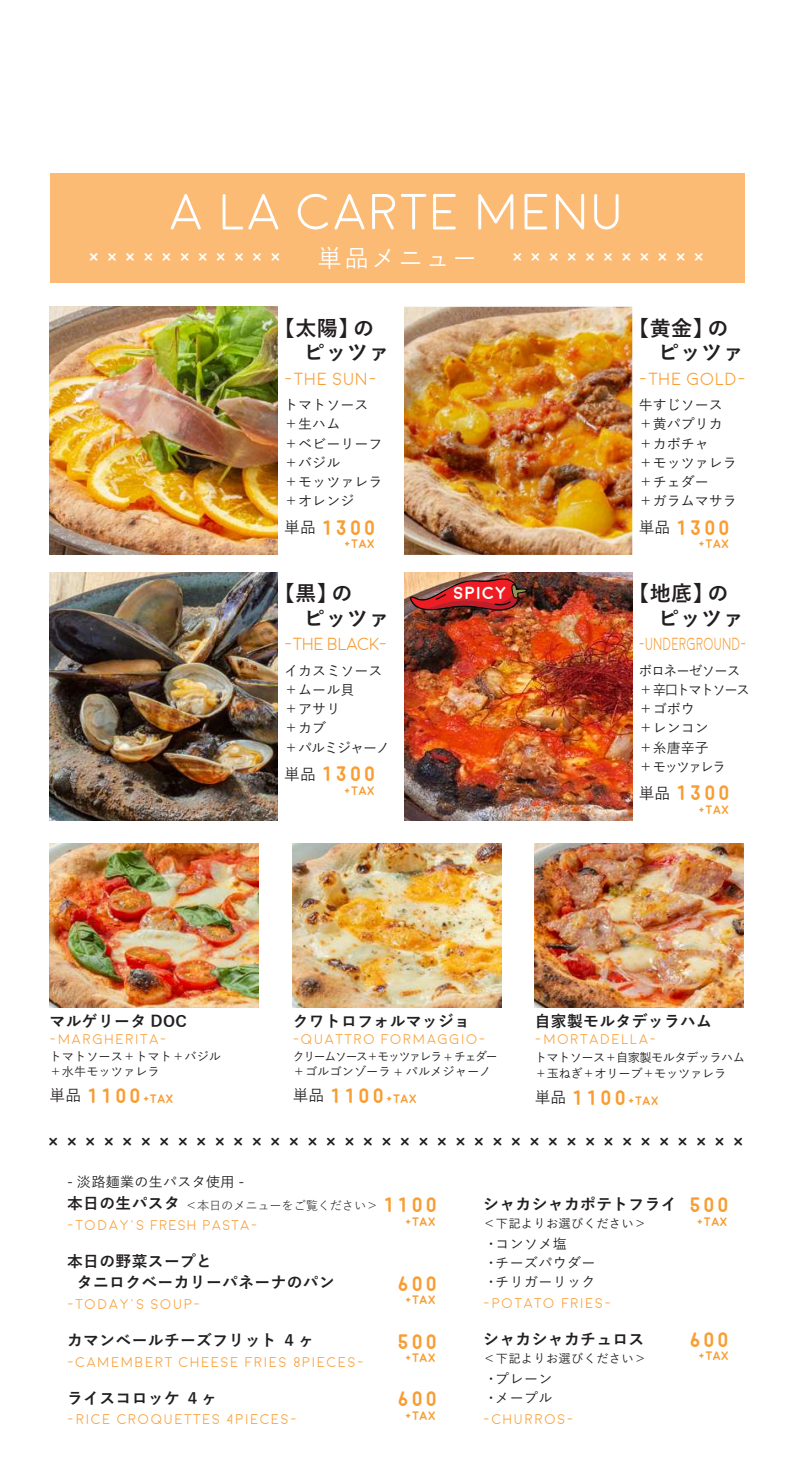
<style>
.page{position:relative;width:794px;height:1474px;background:#fff}
.page>*{position:absolute;margin:0;border:0;box-sizing:border-box;transform-origin:0 0}
.t1{font:300 50.75px "Moon";letter-spacing:.025em;color:#fff}
.t2{font:300 30.28px "Moon";color:#231f20}
.t3{font:300 29.75px "Moon";color:#fff}
.t4{font:700 21px "Moon";letter-spacing:.1em;color:#f89d33}
.t5{font:700 21px/24.5px "Yu Gothic";letter-spacing:.025em;color:#231f20}
.t6{font:300 17.5px "Moon";color:#f89d33}
.t7{font:300 17.5px "Moon";color:#f89d33;scale:.72 1}
.t8{font:300 17.5px "Moon";letter-spacing:-.04em;color:#f89d33}
.t9{font:700 17.5px "Moon";letter-spacing:.025em;color:#fff}
.t10{font:700 15.75px/21px "Yu Gothic";letter-spacing:.025em;color:#231f20}
.t11{font:300 14px "Moon";letter-spacing:.1em;color:#f89d33}
.t12{font:500 14px/19.2px "Yu Gothic";color:#231f20}
.t13{font:500 14px/19.2px "Yu Gothic";letter-spacing:.025em;color:#231f20}
.t14{font:500 14px/19.2px "Yu Gothic";letter-spacing:-.05em;color:#231f20;scale:.95 1}
.t15{font:700 12.25px "Moon";color:#f89d33}
.t16{font:500 12.25px/15.8px "Yu Gothic";letter-spacing:-.1em;color:#231f20;scale:.96 1}
.t17{font:500 12.25px/15.8px "Yu Gothic";letter-spacing:-.05em;color:#231f20}
.t18{font:500 12.25px "Yu Gothic";letter-spacing:.025em;color:#231f20}
.t19{font:500 12.25px/15.8px "Yu Gothic";color:#231f20}
.t20{font:12.25px "Yu Gothic";letter-spacing:-.015em;color:#231f20}
.s1{font-family:"Yu Gothic";font-weight:500;font-size:15.75px;color:#231f20}
.s2{font-size:12.25px}
.s3{font-weight:700;font-size:15.75px}
</style>
<div class="page">
<div style="left:50px;top:174px;width:694px;height:109px;background:#fcbb74"></div>
<img style="left:50px;top:307px;width:228px;height:248px">
<img style="left:404px;top:307px;width:228px;height:248px">
<img style="left:50px;top:572px;width:228px;height:248px">
<img style="left:404px;top:572px;width:228px;height:248px">
<img style="left:410px;top:576px;width:117px;height:35px">
<img style="left:535px;top:843px;width:208px;height:164px">
<img style="left:50px;top:843px;width:208px;height:164px">
<img style="left:293px;top:843px;width:208px;height:164px">
<h1 class="t1" style="left:170px;top:187px;width:455px">A LA CARTE MENU</h1>
<h3 class="t3" style="left:87px;top:249px;width:621px">*********** <sup>単品メニュー</sup> ***********</h3>
<h3 class="t5" style="left:304px;top:316px;width:87px;text-indent:-30px">【太陽】のピッツァ</h3>
<p class="t6" style="left:284px;top:370px;width:95px">-THE SUN-</p>
<p class="t12" style="left:284px;top:393px;width:99px">トマトソース＋生ハム<br>＋ベビーリーフ＋バジル<br>＋モッツァレラ＋オレンジ</p>
<h3 class="t4" style="left:284px;top:517px;width:93px"><span class="s1">単品</span> 1300</h3>
<p class="t15" style="left:344px;top:538px;width:32px">+TAX</p>
<h3 class="t5" style="left:304px;top:582px;width:87px;text-indent:-30px">【黒】の<br>ピッツァ</h3>
<p class="t8" style="left:284px;top:635px;width:105px">-THE BLACK-</p>
<p class="t12" style="left:284px;top:659px;width:107px">イカスミソース＋ムール貝<br>＋アサリ<br>＋カブ<br>＋パルミジャーノ</p>
<h3 class="t4" style="left:284px;top:763px;width:93px"><span class="s1">単品</span> 1300</h3>
<p class="t15" style="left:344px;top:784px;width:32px">+TAX</p>
<p class="t9" style="left:453px;top:584px;width:55px">SPICY</p>
<h3 class="t5" style="left:658px;top:316px;width:87px;text-indent:-30px">【黄金】のピッツァ</h3>
<p class="t6" style="left:638px;top:370px;width:109px">-THE GOLD-</p>
<p class="t12" style="left:638px;top:393px;width:99px">牛すじソース＋黄パプリカ＋カボチャ<br>＋モッツァレラ＋チェダー<br>＋ガラムマサラ</p>
<h3 class="t4" style="left:638px;top:517px;width:93px"><span class="s1">単品</span> 1300</h3>
<p class="t15" style="left:698px;top:538px;width:32px">+TAX</p>
<h3 class="t5" style="left:658px;top:582px;width:87px;text-indent:-30px">【地底】のピッツァ</h3>
<p class="t7" style="left:638px;top:635px;width:152px">-UNDERGROUND-</p>
<p class="t14" style="left:638px;top:659px;width:118px">ボロネーゼソース＋辛口トマトソース＋ゴボウ<br>＋レンコン<br>＋糸唐辛子<br>＋モッツァレラ</p>
<h3 class="t4" style="left:638px;top:782px;width:93px"><span class="s1">単品</span> 1300</h3>
<p class="t15" style="left:698px;top:803px;width:32px">+TAX</p>
<p class="t10" style="left:535px;top:1011px;width:179px">自家製モルタデッラハム</p>
<p class="t11" style="left:535px;top:1032px;width:124px">-MORTADELLA-</p>
<p class="t17" style="left:535px;top:1048px;width:212px">トマトソース＋自家製モルタデッラハム＋玉ねぎ＋オリーブ＋モッツァレラ</p>
<h3 class="t4" style="left:535px;top:1086px;width:125px"><span class="s1">単品</span> 1100<span class="s2">+TAX</span></h3>
<p class="t10" style="left:50px;top:1011px;width:139px">マルゲリータ DOC</p>
<p class="t11" style="left:50px;top:1032px;width:119px">-MARGHERITA-</p>
<p class="t19" style="left:50px;top:1046px;width:173px">トマトソース＋トマト＋バジル＋水牛モッツァレラ</p>
<h3 class="t4" style="left:50px;top:1085px;width:125px"><span class="s1">単品</span> 1100<span class="s2">+TAX</span></h3>
<p class="t10" style="left:293px;top:1011px;width:179px">クワトロフォルマッジョ</p>
<p class="t11" style="left:293px;top:1032px;width:195px">-QUATTRO FORMAGGIO-</p>
<p class="t16" style="left:293px;top:1046px;width:215px">クリームソース＋モッツァレラ + チェダー＋ゴルゴンゾーラ + パルメジャーノ</p>
<h3 class="t4" style="left:293px;top:1085px;width:125px"><span class="s1">単品</span> 1100<span class="s2">+TAX</span></h3>
<h2 class="t2" style="left:46px;top:1133px;width:702px">**************************************</h2>
<p class="t13" style="left:67px;top:1170px;width:179px">- 淡路麺業の生パスタ使用 -</p>
<p class="t20" style="left:67px;top:1193px;width:313px"><span class="s3">本日の生パスタ</span> ＜本日のメニューをご覧ください＞</p>
<p class="t11" style="left:67px;top:1218px;width:193px">-TODAY'S FRESH PASTA-</p>
<p class="t10" style="left:77px;top:1250px;width:259px;text-indent:-10px">本日の野菜スープと<br>タニロクベーカリーパネーナのパン</p>
<p class="t11" style="left:67px;top:1296px;width:135px">-TODAY'S SOUP-</p>
<p class="t10" style="left:67px;top:1329px;width:248px">カマンベールチーズフリット ４ヶ</p>
<p class="t11" style="left:67px;top:1354px;width:299px">-CAMEMBERT CHEESE FRIES 8PIECES-</p>
<p class="t10" style="left:67px;top:1387px;width:151px">ライスコロッケ ４ヶ</p>
<p class="t11" style="left:67px;top:1412px;width:232px">-RICE CROQUETTES 4PIECES-</p>
<h3 class="t4" style="left:383px;top:1194px;width:56px">1100</h3>
<p class="t15" style="left:405px;top:1215px;width:32px">+TAX</p>
<h3 class="t4" style="left:397px;top:1273px;width:42px">600</h3>
<p class="t15" style="left:405px;top:1293px;width:32px">+TAX</p>
<h3 class="t4" style="left:397px;top:1330px;width:42px">500</h3>
<p class="t15" style="left:405px;top:1351px;width:32px">+TAX</p>
<h3 class="t4" style="left:397px;top:1388px;width:42px">600</h3>
<p class="t15" style="left:405px;top:1409px;width:32px">+TAX</p>
<p class="t10" style="left:483px;top:1194px;width:195px">シャカシャカポテトフライ</p>
<p class="t18" style="left:483px;top:1212px;width:164px">＜下記よりお選びください＞</p>
<p class="t13" style="left:484px;top:1232px;width:113px">・コンソメ塩<br>・チーズパウダー・チリガーリック</p>
<p class="t11" style="left:483px;top:1296px;width:130px">-POTATO FRIES-</p>
<p class="t10" style="left:483px;top:1328px;width:163px">シャカシャカチュロス</p>
<p class="t18" style="left:483px;top:1346px;width:164px">＜下記よりお選びください＞</p>
<p class="t13" style="left:484px;top:1366px;width:70px">・プレーン・メープル</p>
<p class="t11" style="left:483px;top:1411px;width:93px">-CHURROS-</p>
<h3 class="t4" style="left:688px;top:1194px;width:42px">500</h3>
<p class="t15" style="left:697px;top:1215px;width:32px">+TAX</p>
<h3 class="t4" style="left:688px;top:1329px;width:42px">600</h3>
<p class="t15" style="left:698px;top:1349px;width:32px">+TAX</p>
</div>
